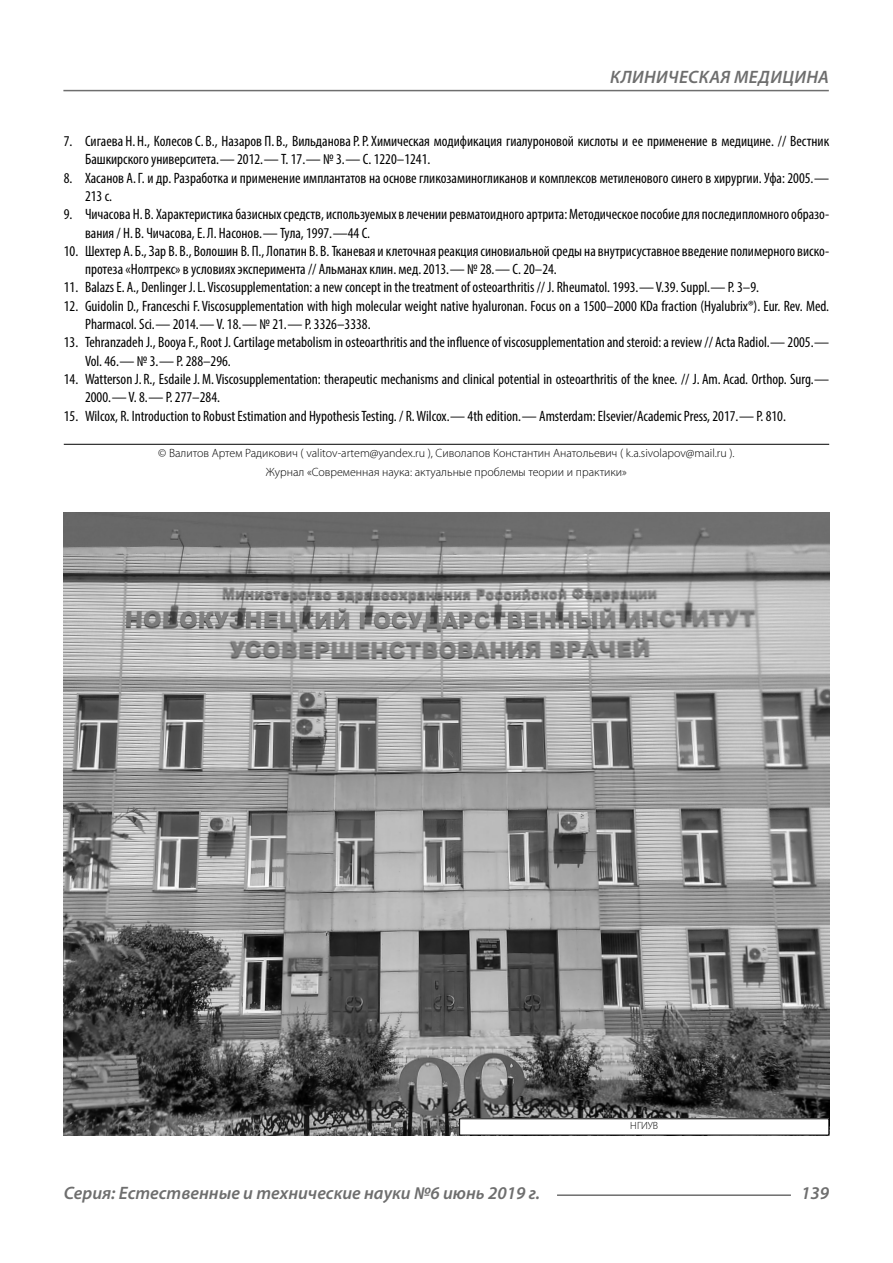
<style>
.page{position:relative;width:893px;height:1263px;background:#fff}
.page>*{position:absolute;margin:0;border:0;box-sizing:border-box;transform-origin:0 0}
.t1{font:italic 600 18px "Myriad Pro";color:#6e6e6e}
.t2{font:italic 600 18px "Myriad Pro";letter-spacing:.02em;color:#6e6e6e}
.t3{font:condensed 15px/18.3px "Myriad Pro";color:#000}
.Copy{font:300 12px/18.3px "Myriad Pro";color:#000;text-align:center}
.Author-doc{font:300 10.5px "Myriad Pro";color:#000}
</style>
<div class="page">
<hr style="left:64px;top:444px;width:765px;height:1px;background:#000">
<hr style="left:557px;top:1194px;width:234px;height:2px;background:#6e6e6e">
<hr style="left:63px;top:90px;width:766px;height:1px;background:#6e6e6e">
<img style="left:64px;top:512px;width:765px;height:623px">
<div style="left:460px;top:1119px;width:369px;height:16px;background:#fff"></div>
<p class="t2" style="left:610px;top:66px;width:220px">КЛИНИЧЕСКАЯ МЕДИЦИНА</p>
<p class="t3" style="left:85px;top:132px;width:746px;text-indent:-21px">7. Сигаева Н. Н., Колесов С. В., Назаров П. В., Вильданова Р.Р. Химическая модификация гиалуроновой кислоты и ее применение в медицине. // Вестник<br>Башкирского университета.— 2012.— Т. 17.— № 3.— С. 1220–1241.</p>
<p class="t3" style="left:85px;top:168px;width:746px;text-indent:-21px">8. Хасанов А.Г. и др. Разработка и применение имплантатов на основе гликозаминогликанов и комплексов метиленового синего в хирургии. Уфа: 2005.—<br>213 с.</p>
<p class="t3" style="left:85px;top:205px;width:746px;text-indent:-21px">9. Чичасова Н. В. Характеристика базисных средств, используемых в лечении ревматоидного артрита: Методическое пособие для последипломного образо&shy;вания / Н. В. Чичасова, Е. Л. Насонов.— Тула, 1997.—44 С.</p>
<p class="t3" style="left:85px;top:242px;width:746px;text-indent:-21px">10. Шехтер А. Б., Зар В. В., Волошин В. П., Лопатин В. В. Тканевая и клеточная реакция синовиальной среды на внутрисуставное введение полимерного виско&shy;протеза «Нолтрекс» в условиях эксперимента // Альманах клин. мед.2013.— № 28.— С. 20–24.</p>
<p class="t3" style="left:64px;top:278px;width:697px">11. Balazs E. A., Denlinger J.L. Viscosupplementation: a new concept in the treatment of osteoarthritis // J. Rheumatol. 1993.— V.39. Suppl.— P. 3–9.</p>
<p class="t3" style="left:85px;top:296px;width:746px;text-indent:-21px">12. Guidolin D., Franceschi F. Viscosupplementation with high molecular weight native hyaluronan. Focus on a 1500–2000 KDa fraction (Hyalubrix®). Eur. Rev. Med.<br>Pharmacol. Sci.— 2014.— V. 18.— № 21.— P. 3326–3338.</p>
<p class="t3" style="left:85px;top:333px;width:746px;text-indent:-21px">13. Tehranzadeh J., Booya F., Root J. Cartilage metabolism in osteoarthritis and the influence of viscosupplementation and steroid: a review // Acta Radiol.— 2005.—<br>Vol. 46.— № 3.— Р. 288–296.</p>
<p class="t3" style="left:85px;top:370px;width:746px;text-indent:-21px">14. Watterson J. R., Esdaile J.M. Viscosupplementation: therapeutic mechanisms and clinical potential in osteoarthritis of the knee. // J. Am. Acad. Orthop. Surg.—<br>2000.— V. 8.— P. 277–284.</p>
<p class="t3" style="left:64px;top:406px;width:724px">15. Wilcox, R. Introduction to Robust Estimation and Hypothesis Testing. / R.Wilcox.— 4th edition.— Amsterdam: Elsevier/Academic Press, 2017.— P. 810.</p>
<p class="Copy" style="left:158px;top:444px;width:578px">© Валитов Артем Радикович ( valitov-artem@yandex.ru ), Сиволапов Константин Анатольевич ( k.a.sivolapov@mail.ru ).<br>Журнал «Современная наука: актуальные проблемы теории и практики»</p>
<p class="Author-doc" style="left:630px;top:1119px;width:29px">НГИУВ</p>
<p class="t1" style="left:64px;top:1182px;width:478px">Серия: Естественные и технические науки №6 июнь 2019 г.</p>
<p class="t1" style="left:801px;top:1182px;width:30px">139</p>
</div>
